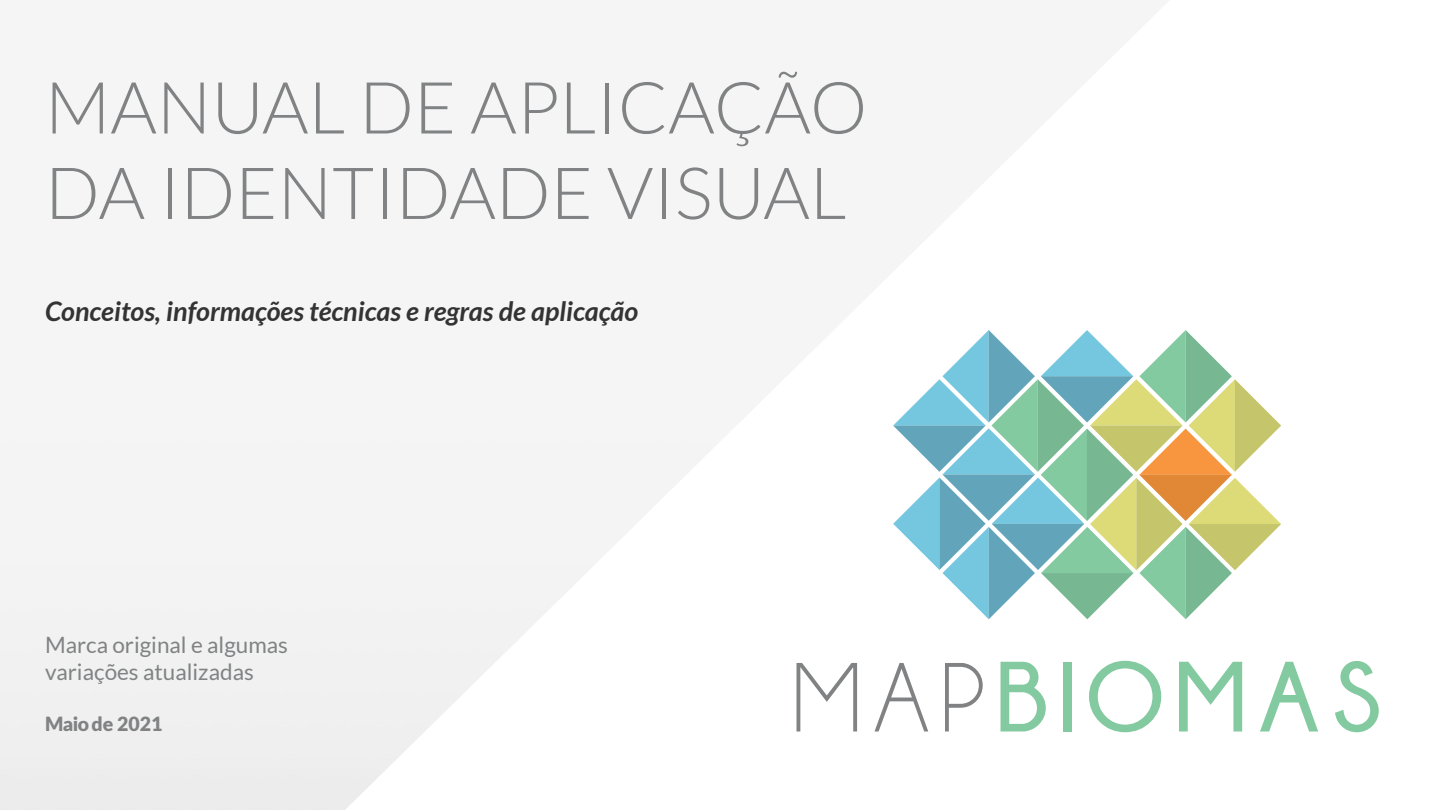
<style>
.page{position:relative;width:1440px;height:810px;background:#fff}
.page>*{position:absolute;margin:0;border:0;box-sizing:border-box;transform-origin:0 0}
.t1{font:300 72px/85.5px "Lato";color:#808283}
.t2{font:italic 700 27px "Lato";color:#333}
.t3{font:22.5px/27px "Lato";color:#808283}
.t4{font:900 19.5px "Lato";color:#808283}
</style>
<div class="page">
<div style="left:0;top:0;width:1170px;height:810px;background:#f5f5f5"></div>
<svg style="left:797px;top:663px;width:60px;height:68px"></svg>
<svg style="left:875px;top:663px;width:53px;height:68px"></svg>
<svg style="left:945px;top:663px;width:38px;height:69px"></svg>
<svg style="left:1000px;top:662px;width:46px;height:70px"></svg>
<div style="left:1064px;top:662px;width:8px;height:69px;background:#84caa0"></div>
<svg style="left:1089px;top:661px;width:72px;height:71px"></svg>
<svg style="left:1179px;top:662px;width:63px;height:70px"></svg>
<svg style="left:1260px;top:662px;width:58px;height:70px"></svg>
<svg style="left:1335px;top:661px;width:44px;height:71px"></svg>
<svg style="left:893px;top:330px;width:388px;height:289px"></svg>
<h1 class="t1" style="left:45px;top:65px;width:824px">MANUAL DE APLICAÇÃO<br>DA IDENTIDADE VISUAL</h1>
<p class="t2" style="left:45px;top:296px;width:595px">Conceitos, informações técnicas e regras de aplicação</p>
<p class="t3" style="left:45px;top:631px;width:244px">Marca original e algumas variações atualizadas</p>
<p class="t4" style="left:45px;top:712px;width:119px">Maio de 2021</p>
</div>
